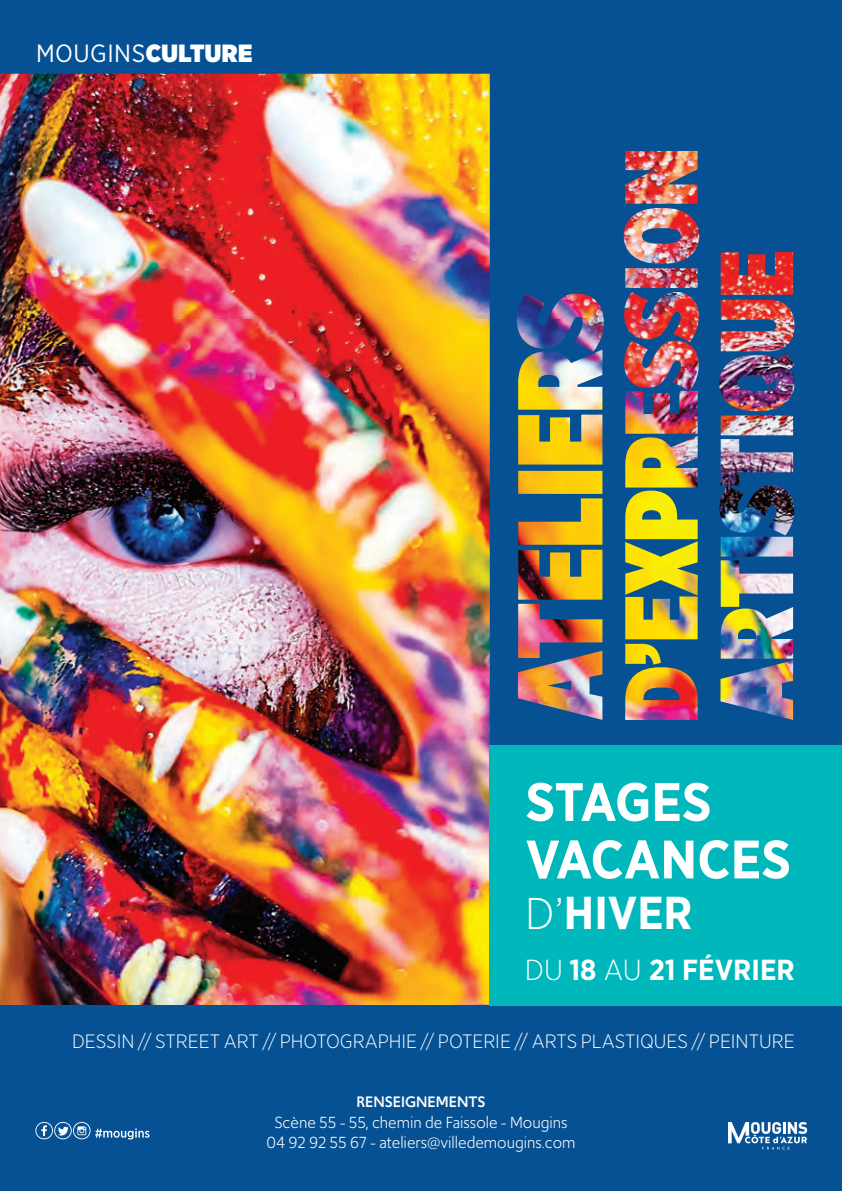
<style>
.page{position:relative;width:842px;height:1191px;background:#fff}
.page>*{position:absolute;margin:0;border:0;box-sizing:border-box;transform-origin:0 0}
.t1{font:700 54px/57.4px "Gotham Narrow";color:#fff}
.t2{font:700 46px "Gotham Narrow";color:#fff}
.t3{font:700 29px "Gotham Narrow";color:#fff}
.t4{font:25px "Gotham Narrow";letter-spacing:.02em;color:#fff}
.t5{font:300 19.4px "Gotham Narrow";color:#fff}
.t6{font:17px/20.4px "Upgrade";color:#fff;text-align:center}
.t7{font:500 16px "Upgrade";color:#fff}
.s1{font-weight:900}
.s2{font-weight:300;font-size:44.4px}
.s3{font-weight:300}
</style>
<div class="page">
<img style="left:0;top:745px;width:490px;height:260px">
<img style="left:0;top:0;width:842px;height:745px">
<div style="left:0;top:1005px;width:842px;height:186px;background:#065194"></div>
<svg style="left:728px;top:1122px;width:79px;height:27px"></svg>
<svg style="left:35px;top:1122px;width:114px;height:17px"></svg>
<div style="left:490px;top:745px;width:352px;height:260px;background:#00b8bc"></div>
<h3 class="t4" style="left:36px;top:42px;width:218px">MOUGINS<span class="s1">CULTURE</span></h3>
<h1 class="t1" style="left:525px;top:773px;width:267px">STAGES<br>VACANCES</h1>
<h2 class="t2" style="left:525px;top:888px;width:169px"><span class="s2">D’</span>HIVER</h2>
<h3 class="t3" style="left:525px;top:954px;width:271px"><span class="s3">DU</span> 18 <span class="s3">AU</span> 21 FÉVRIER</h3>
<p class="t5" style="left:72px;top:1032px;width:724px">DESSIN // STREET ART // PHOTOGRAPHIE // POTERIE // ARTS PLASTIQUES // PEINTURE</p>
<p class="t7" style="left:356px;top:1095px;width:131px">RENSEIGNEMENTS</p>
<p class="t6" style="left:266px;top:1113px;width:311px">Scène 55 - 55, chemin de Faissole - Mougins<br>04 92 92 55 67 - ateliers@villedemougins.com</p>
</div>
